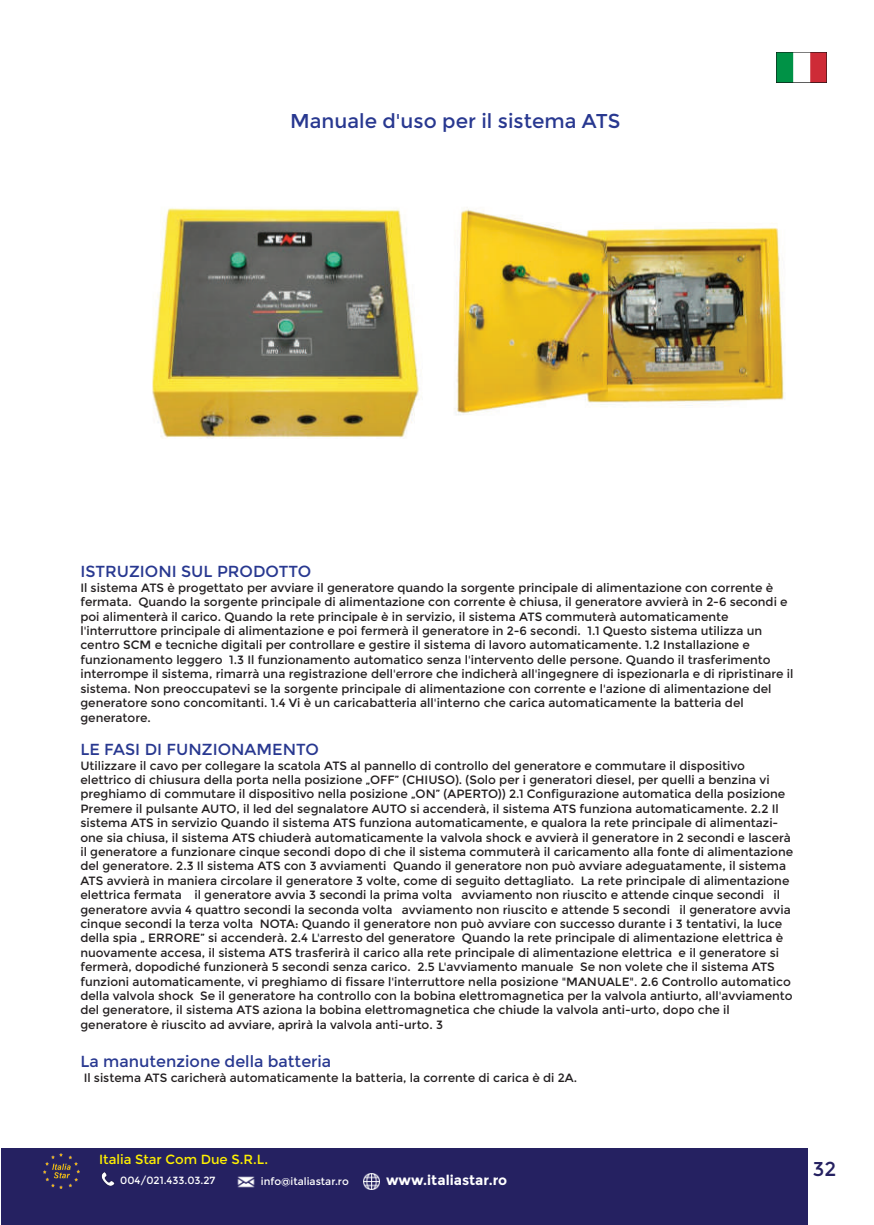
<style>
.page{position:relative;width:874px;height:1225px;background:#fff}
.page>*{position:absolute;margin:0;border:0;box-sizing:border-box;transform-origin:0 0}
.t1{font:20px "Montserrat";color:#283890}
.t2{font:20px "Montserrat";color:#252161}
.t3{font:16px "Montserrat";color:#283890}
.t4{font:700 13.8px "Montserrat";color:#fff}
.t5{font:13.2px "Montserrat";color:#fff101}
.t6{font:12px/14.4px "Montserrat";color:#231f20}
.t7{font:10.4px "Montserrat";color:#fff}
</style>
<div class="page">
<img style="left:152px;top:207px;width:632px;height:232px">
<div style="left:1px;top:1149px;width:806px;height:76px;background:#252161"></div>
<img style="left:44px;top:1153px;width:36px;height:35px">
<svg style="left:101px;top:1172px;width:13px;height:13px"></svg>
<img style="left:237px;top:1176px;width:18px;height:12px">
<img style="left:363px;top:1173px;width:16px;height:16px">
<img style="left:776px;top:52px;width:50px;height:30px">
<h1 class="t1" style="left:290px;top:109px;width:331px">Manuale d'uso per il sistema ATS</h1>
<h2 class="t3" style="left:80px;top:562px;width:232px">ISTRUZIONI SUL PRODOTTO</h2>
<p class="t6" style="left:80px;top:580px;width:714px">Il sistema ATS è progettato per avviare il generatore quando la sorgente principale di alimentazione con corrente è fermata. Quando la sorgente principale di alimentazione con corrente è chiusa, il generatore avvierà in 2-6 secondi e poi alimenterà il carico. Quando la rete principale è in servizio, il sistema ATS commuterà automaticamente l'interruttore principale di alimentazione e poi fermerà il generatore in 2-6 secondi. 1.1 Questo sistema utilizza un centro SCM e tecniche digitali per controllare e gestire il sistema di lavoro automaticamente. 1.2 Installazione e funzionamento leggero 1.3 Il funzionamento automatico senza l'intervento delle persone. Quando il trasferimento interrompe il sistema, rimarrà una registrazione dell'errore che indicherà all'ingegnere di ispezionarla e di ripristinare il sistema. Non preoccupatevi se la sorgente principale di alimentazione con corrente e l'azione di alimentazione del generatore sono concomitanti. 1.4 Vi è un caricabatteria all'interno che carica automaticamente la batteria del generatore.</p>
<h2 class="t3" style="left:80px;top:740px;width:240px">LE FASI DI FUNZIONAMENTO</h2>
<p class="t6" style="left:80px;top:758px;width:714px">Utilizzare il cavo per collegare la scatola ATS al pannello di controllo del generatore e commutare il dispositivo elettrico di chiusura della porta nella posizione „OFF” (CHIUSO). (Solo per i generatori diesel, per quelli a benzina vi preghiamo di commutare il dispositivo nella posizione „ON” (APERTO)) 2.1 Configurazione automatica della posizione Premere il pulsante AUTO, il led del segnalatore AUTO si accenderà, il sistema ATS funziona automaticamente. 2.2 Il sistema ATS in servizio Quando il sistema ATS funziona automaticamente, e qualora la rete principale di alimentazi&shy;one sia chiusa, il sistema ATS chiuderà automaticamente la valvola shock e avvierà il generatore in 2 secondi e lascerà il generatore a funzionare cinque secondi dopo di che il sistema commuterà il caricamento alla fonte di alimentazione del generatore. 2.3 Il sistema ATS con 3 avviamenti Quando il generatore non può avviare adeguatamente, il sistema ATS avvierà in maniera circolare il generatore 3 volte, come di seguito dettagliato. La rete principale di alimentazione elettrica fermata il generatore avvia 3 secondi la prima volta avviamento non riuscito e attende cinque secondi il generatore avvia 4 quattro secondi la seconda volta avviamento non riuscito e attende 5 secondi il generatore avvia cinque secondi la terza volta NOTA: Quando il generatore non può avviare con successo durante i 3 tentativi, la luce della spia „ ERRORE” si accenderà. 2.4 L'arresto del generatore Quando la rete principale di alimentazione elettrica è nuovamente accesa, il sistema ATS trasferirà il carico alla rete principale di alimentazione elettrica e il generatore si fermerà, dopodiché funzionerà 5 secondi senza carico. 2.5 L'avviamento manuale Se non volete che il sistema ATS funzioni automaticamente, vi preghiamo di fissare l'interruttore nella posizione "MANUALE". 2.6 Controllo automatico della valvola shock Se il generatore ha controllo con la bobina elettromagnetica per la valvola antiurto, all'avviamento del generatore, il sistema ATS aziona la bobina elettromagnetica che chiude la valvola anti-urto, dopo che il generatore è riuscito ad avviare, aprirà la valvola anti-urto. 3</p>
<h2 class="t3" style="left:80px;top:1052px;width:252px">La manutenzione della batteria</h2>
<p class="t6" style="left:84px;top:1070px;width:494px">Il sistema ATS caricherà automaticamente la batteria, la corrente di carica è di 2A.</p>
<p class="t5" style="left:99px;top:1152px;width:170px">Italia Star Com Due S.R.L.</p>
<p class="t7" style="left:120px;top:1174px;width:97px">004/021.433.03.27</p>
<p class="t7" style="left:261px;top:1175px;width:89px">info@italiastar.ro</p>
<p class="t4" style="left:386px;top:1171px;width:123px">www.italiastar.ro</p>
<h1 class="t2" style="left:812px;top:1157px;width:25px">32</h1>
</div>
